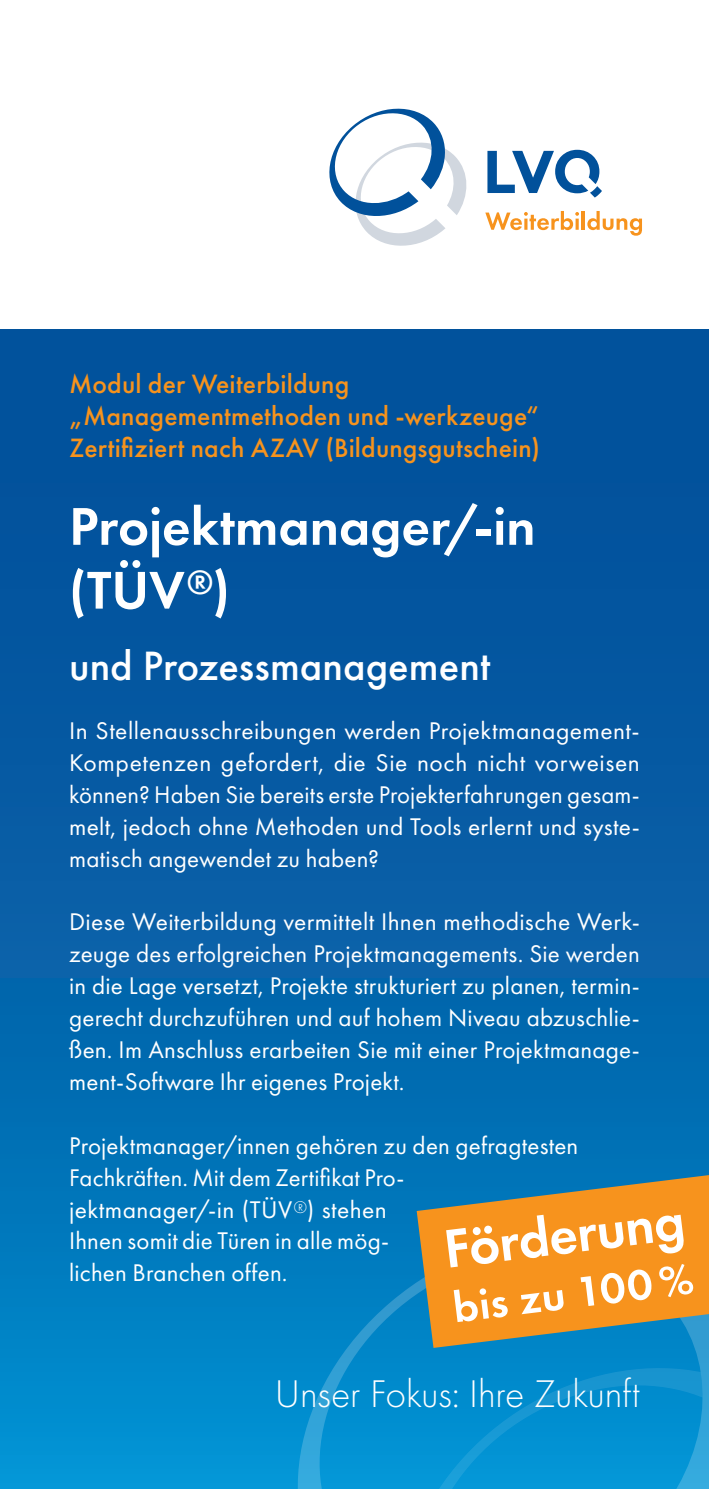
<style>
.page{position:relative;width:709px;height:1489px;background:#fff}
.page>*{position:absolute;margin:0;border:0;box-sizing:border-box;transform-origin:0 0}
.t1{font:600 56.25px "Futura PT";color:#fff}
._00_title{font:600 55px/63.8px "Futura PT";color:#fff}
.t2{font:600 44px "Futura PT";color:#fff}
._01_title_sub{font:500 42.5px "Futura PT";color:#fff}
.t3{font:300 40px "Futura PT";letter-spacing:-.005em;color:#fff}
._21_subline_medium{font:500 27.5px/32px "Futura PT";letter-spacing:.005em;color:#f7931d}
._30_body{font:25px/32px "Futura PT";letter-spacing:.01em;color:#fff;text-align:justify}
</style>
<div class="page">
<div style="left:0;top:330px;width:709px;height:1158px;background:linear-gradient(to bottom,#044591,#0289ca)"></div>
<svg style="left:267px;top:1210px;width:442px;height:278px;fill:#008cce"></svg>
<svg style="left:487px;top:150px;width:115px;height:47px"></svg>
<svg style="left:329px;top:108px;width:137px;height:138px"></svg>
<svg style="left:485px;top:211px;width:94px;height:19px"></svg>
<hr style="left:581px;top:211px;width:4px;height:19px;background:#f7931d">
<svg style="left:587px;top:211px;width:55px;height:25px"></svg>
<svg style="left:416px;top:1169px;width:293px;height:178px;fill:#f7931d"></svg>
<p class="_21_subline_medium" style="left:69px;top:368px;width:472px">Modul der Weiterbildung „Managementmethoden und -werkzeuge“<br>Zertifiziert nach AZAV (Bildungsgutschein)</p>
<p class="_00_title" style="left:69px;top:494px;width:468px">Projektmanager/-in (TÜV<sup>®</sup>)</p>
<p class="_01_title_sub" style="left:69px;top:640px;width:423px">und Prozessmanagement</p>
<p class="_30_body" style="left:69px;top:714px;width:572px">In Stellenausschreibungen werden Projektmanagement-Kompetenzen gefordert, die Sie noch nicht vorweisen können? Haben Sie bereits erste Projekterfahrungen gesam&shy;melt, jedoch ohne Methoden und Tools erlernt und syste&shy;matisch angewendet zu haben?</p>
<p class="_30_body" style="left:69px;top:905px;width:572px">Diese Weiterbildung vermittelt Ihnen methodische Werk&shy;zeuge des erfolgreichen Projektmanagements. Sie werden in die Lage versetzt, Projekte strukturiert zu planen, termin&shy;gerecht durchzuführen und auf hohem Niveau abzuschlie&shy;ßen. Im Anschluss erarbeiten Sie mit einer Projektmanage&shy;ment-Software Ihr eigenes Projekt.</p>
<p class="_30_body" style="left:69px;top:1129px;width:510px;text-align:left">Projektmanager/innen gehören zu den gefragtesten Fachkräften. Mit dem Zertifikat Pro-<br>jektmanager/-in (TÜV<sup>®</sup>) stehen<br>Ihnen somit die Türen in alle mög-<br>lichen Branchen offen.</p>
<h1 class="t1" style="left:440px;top:1214px;width:243px;rotate:-7deg">Förderung</h1>
<h3 class="t2" style="left:450px;top:1280px;width:243px;rotate:-7deg">bis zu 100%</h3>
<h3 class="t3" style="left:275px;top:1371px;width:366px">Unser Fokus: Ihre Zukunft</h3>
</div>
